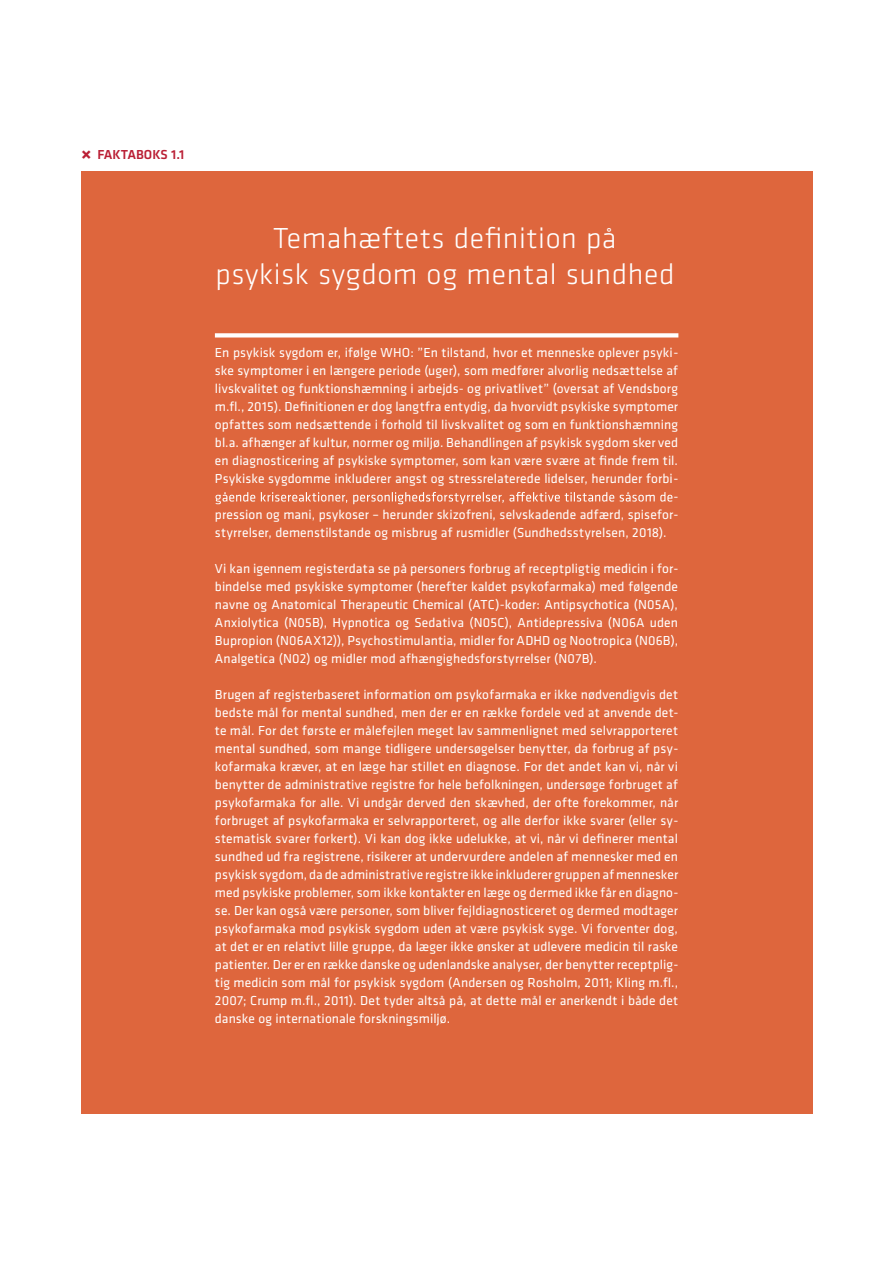
<style>
.page{position:relative;width:893px;height:1263px;background:#fff}
.page>*{position:absolute;margin:0;border:0;box-sizing:border-box;transform-origin:0 0}
.t1{font:300 30px/36px "Klavika";letter-spacing:.02em;color:#fff;text-align:center}
.t2{font:13.5px/18px "Klavika";letter-spacing:.005em;color:#fff;text-align:justify}
.t3{font:500 13.5px "Klavika";color:#ba1f35}
.s1{font-size:22.5px}
</style>
<div class="page">
<div style="left:81px;top:171px;width:731px;height:942px;background:#de663d"></div>
<svg style="left:215px;top:492px;width:457px;height:12px"></svg>
<svg style="left:215px;top:333px;width:463px;height:4px;background:#fcf4f2"></svg>
<p class="t3" style="left:81px;top:148px;width:105px"><span class="s1">×</span> FAKTABOKS 1.1</p>
<h1 class="t1" style="left:216px;top:221px;width:460px">Temahæftets definition på<br>psykisk sygdom og mental sundhed</h1>
<p class="t2" style="left:215px;top:344px;width:465px">En psykisk sygdom er, ifølge WHO: ”En tilstand, hvor et menneske oplever psyki-</p>
<p class="t2" style="left:215px;top:362px;width:465px">ske symptomer i en længere periode (uger), som medfører alvorlig nedsættelse af</p>
<p class="t2" style="left:215px;top:380px;width:465px">livskvalitet og funktionshæmning i arbejds- og privatlivet” (oversat af Vendsborg</p>
<p class="t2" style="left:215px;top:398px;width:465px">m.fl., 2015). Definitionen er dog langtfra entydig, da hvorvidt psykiske symptomer</p>
<p class="t2" style="left:215px;top:416px;width:465px">opfattes som nedsættende i forhold til livskvalitet og som en funktionshæmning</p>
<p class="t2" style="left:215px;top:434px;width:465px">bl.a. afhænger af kultur, normer og miljø. Behandlingen af psykisk sygdom sker ved</p>
<p class="t2" style="left:215px;top:452px;width:465px">en diagnosticering af psykiske symptomer, som kan være svære at finde frem til.</p>
<p class="t2" style="left:215px;top:470px;width:465px">Psykiske sygdomme inkluderer angst og stressrelaterede lidelser, herunder forbi-</p>
<p class="t2" style="left:673px;top:488px;width:6px">-</p>
<p class="t2" style="left:215px;top:506px;width:465px">pression og mani, psykoser – herunder skizofreni, selvskadende adfærd, spisefor-</p>
<p class="t2" style="left:215px;top:524px;width:453px">styrrelser, demenstilstande og misbrug af rusmidler (Sundhedsstyrelsen, 2018).</p>
<p class="t2" style="left:215px;top:560px;width:465px">Vi kan igennem registerdata se på personers forbrug af receptpligtig medicin i for&shy;bindelse med psykiske symptomer (herefter kaldet psykofarmaka) med følgende navne og Anatomical Therapeutic Chemical (ATC)-koder: Antipsychotica (N05A), Anxiolytica (N05B), Hypnotica og Sedativa (N05C), Antidepressiva (N06A uden Bupropion (N06AX12)), Psychostimulantia, midler for ADHD og Nootropica (N06B), Analgetica (N02) og midler mod afhængighedsforstyrrelser (N07B).</p>
<p class="t2" style="left:215px;top:686px;width:465px">Brugen af registerbaseret information om psykofarmaka er ikke nødvendigvis det bedste mål for mental sundhed, men der er en række fordele ved at anvende det&shy;te mål. For det første er målefejlen meget lav sammenlignet med selvrapporteret mental sundhed, som mange tidligere undersøgelser benytter, da forbrug af psy&shy;kofarmaka kræver, at en læge har stillet en diagnose. For det andet kan vi, når vi benytter de administrative registre for hele befolkningen, undersøge forbruget af psykofarmaka for alle. Vi undgår derved den skævhed, der ofte forekommer, når forbruget af psykofarmaka er selvrapporteret, og alle derfor ikke svarer (eller sy&shy;stematisk svarer forkert). Vi kan dog ikke udelukke, at vi, når vi definerer mental sundhed ud fra registrene, risikerer at undervurdere andelen af mennesker med en psykisk sygdom, da de administrative registre ikke inkluderer gruppen af mennesker med psykiske problemer, som ikke kontakter en læge og dermed ikke får en diagno&shy;se. Der kan også være personer, som bliver fejldiagnosticeret og dermed modtager psykofarmaka mod psykisk sygdom uden at være psykisk syge. Vi forventer dog, at det er en relativt lille gruppe, da læger ikke ønsker at udlevere medicin til raske patienter. Der er en række danske og udenlandske analyser, der benytter receptplig&shy;tig medicin som mål for psykisk sygdom (Andersen og Rosholm, 2011; Kling m.fl., 2007; Crump m.fl., 2011). Det tyder altså på, at dette mål er anerkendt i både det danske og internationale forskningsmiljø.</p>
</div>
